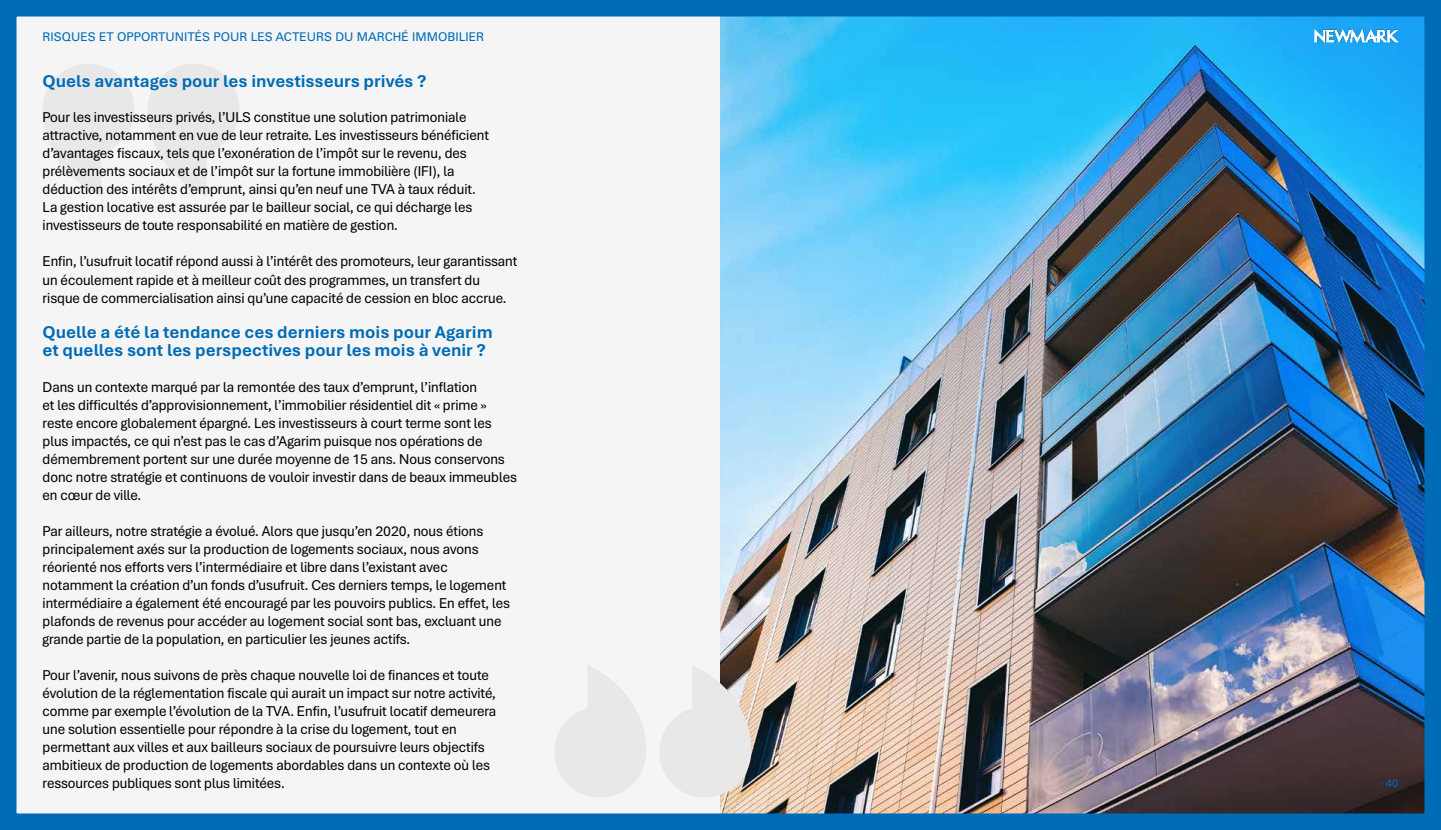
<style>
.page{position:relative;width:1441px;height:830px;background:#fff}
.page>*{position:absolute;margin:0;border:0;box-sizing:border-box;transform-origin:0 0}
.t1{font:700 18px/18px "Aptos";color:#006bb6}
.t2{font:15px/18px "Aptos Display";color:#000}
.t3{font:12px "Univers LT Pro 55 Roman";color:#006bb6}
.t4{font:12px "Aptos Display";color:#006bb6}
</style>
<div class="page">
<div style="left:8px;top:8px;width:1424px;height:813px;background:#f5f5f5"></div>
<img style="left:720px;top:17px;width:703px;height:795px">
<div style="left:0;top:0;width:1440px;height:829px;border:16px solid #006bb6"></div>
<svg style="left:43px;top:64px;width:91px;height:132px"></svg>
<svg style="left:148px;top:64px;width:91px;height:132px"></svg>
<svg style="left:660px;top:664px;width:91px;height:133px"></svg>
<svg style="left:555px;top:666px;width:91px;height:131px"></svg>
<img style="left:1314px;top:29px;width:84px;height:14px">
<p class="t3" style="left:43px;top:29px;width:443px">RISQUES ET OPPORTUNITÉS POUR LES ACTEURS DU MARCHÉ IMMOBILIER</p>
<p class="t1" style="left:43px;top:71px;width:385px">Quels avantages pour les investisseurs privés ?</p>
<p class="t2" style="left:43px;top:108px;width:448px">Pour les investisseurs privés, l’ULS constitue une solution patrimoniale attractive, notamment en vue de leur retraite. Les investisseurs bénéficient d’avantages fiscaux, tels que l’exonération de l’impôt sur le revenu, des prélèvements sociaux et de l’impôt sur la fortune immobilière (IFI), la déduction des intérêts d’emprunt, ainsi qu’en neuf une TVA à taux réduit.<br>La gestion locative est assurée par le bailleur social, ce qui décharge les investisseurs de toute responsabilité en matière de gestion.</p>
<p class="t2" style="left:43px;top:252px;width:476px">Enfin, l’usufruit locatif répond aussi à l’intérêt des promoteurs, leur garantissant un écoulement rapide et à meilleur coût des programmes, un transfert du risque de commercialisation ainsi qu’une capacité de cession en bloc accrue.</p>
<p class="t1" style="left:43px;top:322px;width:451px">Quelle a été la tendance ces derniers mois pour Agarim et quelles sont les perspectives pour les mois à venir ?</p>
<p class="t2" style="left:43px;top:377px;width:476px">Dans un contexte marqué par la remontée des taux d’emprunt, l’inflation<br>et les difficultés d’approvisionnement, l’immobilier résidentiel dit « prime » reste encore globalement épargné. Les investisseurs à court terme sont les plus impactés, ce qui n’est pas le cas d’Agarim puisque nos opérations de démembrement portent sur une durée moyenne de 15 ans. Nous conservons donc notre stratégie et continuons de vouloir investir dans de beaux immeubles en cœur de ville.</p>
<p class="t2" style="left:43px;top:521px;width:469px">Par ailleurs, notre stratégie a évolué. Alors que jusqu’en 2020, nous étions principalement axés sur la production de logements sociaux, nous avons réorienté nos efforts vers l’intermédiaire et libre dans l’existant avec notamment la création d’un fonds d’usufruit. Ces derniers temps, le logement intermédiaire a également été encouragé par les pouvoirs publics. En effet, les plafonds de revenus pour accéder au logement social sont bas, excluant une grande partie de la population, en particulier les jeunes actifs.</p>
<p class="t2" style="left:43px;top:665px;width:455px">Pour l’avenir, nous suivons de près chaque nouvelle loi de finances et toute évolution de la réglementation fiscale qui aurait un impact sur notre activité, comme par exemple l’évolution de la TVA. Enfin, l’usufruit locatif demeurera une solution essentielle pour répondre à la crise du logement, tout en permettant aux villes et aux bailleurs sociaux de poursuivre leurs objectifs ambitieux de production de logements abordables dans un contexte où les ressources publiques sont plus limitées.</p>
<p class="t4" style="left:1378px;top:774px;width:21px">- 40</p>
</div>
